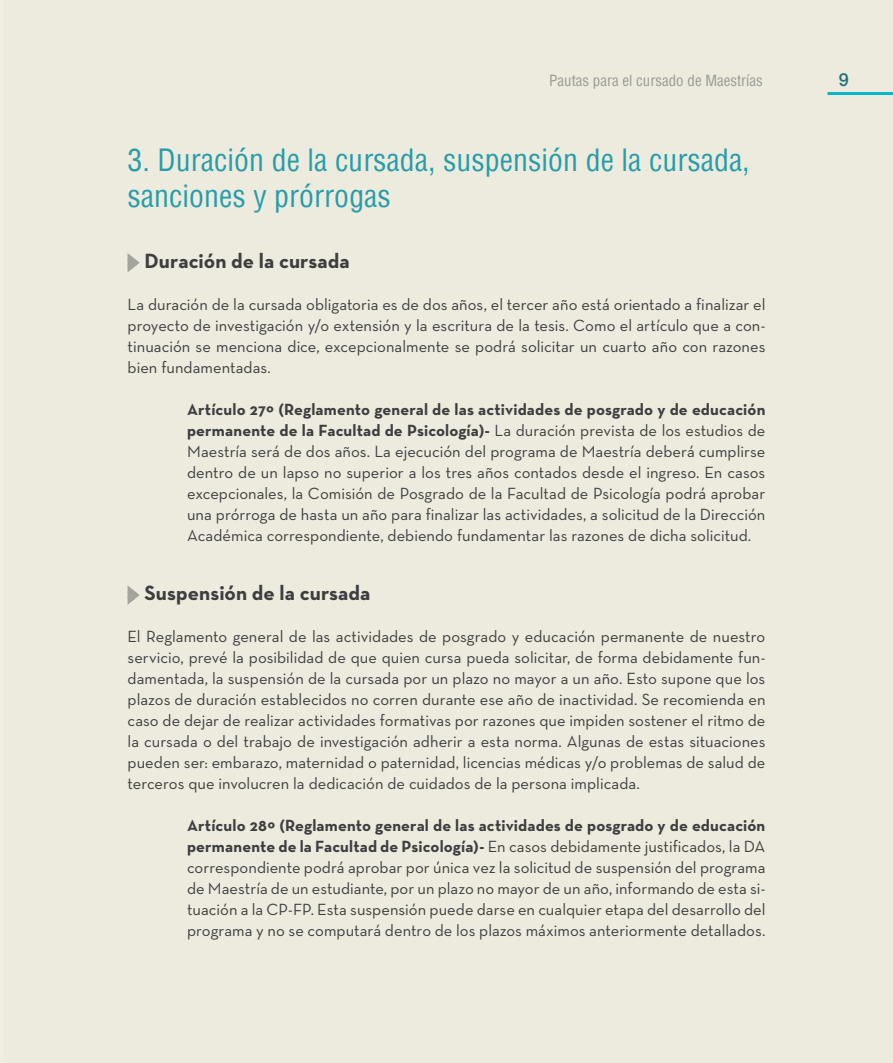
<style>
.page{position:relative;width:893px;height:1063px;background:#fff}
.page>*{position:absolute;margin:0;border:0;box-sizing:border-box;transform-origin:0 0}
.Titulo{font:condensed 30px/36px "Helvetica";color:#269daa}
.subtitulo{font:700 21px "Neutra Text";letter-spacing:.005em;color:#3e3e3f}
.t1{font:500 18px "Helvetica Neue LT Std";color:#1e757d}
.texto_derecha{font:16.5px/21px "Neutra Text";color:#3e3e3f;text-align:justify}
.Parrafo{font:16.5px/21px "Neutra Text";letter-spacing:.005em;color:#3e3e3f;text-align:justify}
.t2{font:condensed 15px "Helvetica";color:#9a9b96}
.s1{font-weight:700}
</style>
<div class="page">
<div style="left:1px;top:0;width:892px;height:1063px;background:#edeade"></div>
<hr style="left:827px;top:92px;width:66px;height:3px;background:#07b5c9">
<svg style="left:0;top:0;width:1px;height:1063px"></svg>
<svg style="left:128px;top:253px;width:12px;height:19px"></svg>
<svg style="left:128px;top:585px;width:12px;height:20px"></svg>
<p class="t2" style="left:549px;top:71px;width:215px">Pautas para el cursado de Maestrías</p>
<p class="t1" style="left:839px;top:69px;width:12px">9</p>
<p class="Titulo" style="left:128px;top:142px;width:624px">3. Duración de la cursada, suspensión de la cursada, sanciones y prórrogas</p>
<p class="subtitulo" style="left:128px;top:247px;width:224px">&gt; Duración de la cursada</p>
<p class="Parrafo" style="left:128px;top:293px;width:639px">La duración de la cursada obligatoria es de dos años, el tercer año está orientado a finalizar el proyecto de investigación y/o extensión y la escritura de la tesis. Como el artículo que a con&shy;tinuación se menciona dice, excepcionalmente se podrá solicitar un cuarto año con razones bien fundamentadas.</p>
<p class="texto_derecha" style="left:187px;top:398px;width:580px"><span class="s1">Artículo 27º (Reglamento general de las actividades de posgrado y de educación permanente de la Facultad de Psicología)-</span> La duración prevista de los estudios de Maestría será de dos años. La ejecución del programa de Maestría deberá cumplirse dentro de un lapso no superior a los tres años contados desde el ingreso. En casos excepcionales, la Comisión de Posgrado de la Facultad de Psicología podrá aprobar una prórroga de hasta un año para finalizar las actividades, a solicitud de la Dirección Académica correspondiente, debiendo fundamentar las razones de dicha solicitud.</p>
<p class="subtitulo" style="left:128px;top:580px;width:244px">&gt; Suspensión de la cursada</p>
<p class="Parrafo" style="left:128px;top:626px;width:639px">El Reglamento general de las actividades de posgrado y educación permanente de nuestro servicio, prevé la posibilidad de que quien cursa pueda solicitar, de forma debidamente fun&shy;damentada, la suspensión de la cursada por un plazo no mayor a un año. Esto supone que los plazos de duración establecidos no corren durante ese año de inactividad. Se recomienda en caso de dejar de realizar actividades formativas por razones que impiden sostener el ritmo de la cursada o del trabajo de investigación adherir a esta norma. Algunas de estas situaciones pueden ser: embarazo, maternidad o paternidad, licencias médicas y/o problemas de salud de terceros que involucren la dedicación de cuidados de la persona implicada.</p>
<p class="texto_derecha" style="left:187px;top:815px;width:580px"><span class="s1">Artículo 28º (Reglamento general de las actividades de posgrado y de educación permanente de la Facultad de Psicología)-</span> En casos debidamente justificados, la DA correspondiente podrá aprobar por única vez la solicitud de suspensión del programa de Maestría de un estudiante, por un plazo no mayor de un año, informando de esta si&shy;tuación a la CP-FP. Esta suspensión puede darse en cualquier etapa del desarrollo del programa y no se computará dentro de los plazos máximos anteriormente detallados.</p>
</div>
